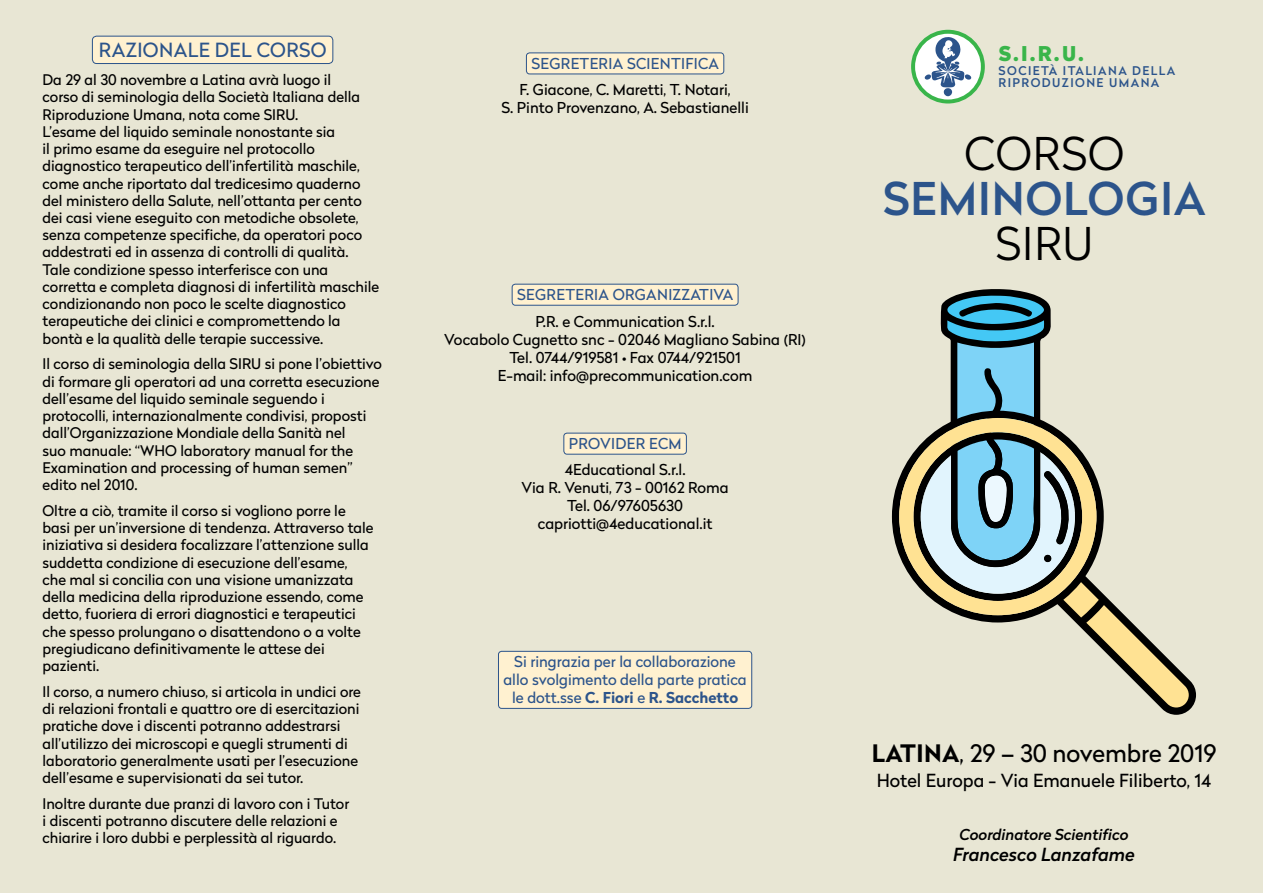
<style>
.page{position:relative;width:1263px;height:893px;background:#e8e6d4}
.page>*{position:absolute;margin:0;border:0;box-sizing:border-box;transform-origin:0 0}
.t1{font:500 45px "Radikal";letter-spacing:.02em;color:#2c548b}
.t2{font:300 45px "Radikal";letter-spacing:.02em;color:#000}
.t3{font:24px "Radikal";color:#000}
.t4{font:900 20.25px "Radikal";color:#39b54a}
.t5{font:19.5px "Radikal";letter-spacing:.02em;color:#2c548b}
.t6{font:18px "Radikal";color:#000}
.t7{font:italic 500 18px "Radikal";color:#000}
.t8{font:15px/18px "Radikal";color:#000;text-align:center}
.t9{font:15px/18px "Radikal";color:#2c548b;text-align:center}
.t10{font:15px "Radikal";letter-spacing:.02em;color:#2c548b}
.t11{font:italic 500 15px "Radikal";color:#000}
.t12{font:14.7px/17.2px "Radikal";color:#000}
.t13{font:500 12px/12px "Radikal";letter-spacing:.12em;color:#2c548b}
.s1{font-weight:700}
</style>
<div class="page">
<svg style="left:911px;top:30px;width:74px;height:74px"></svg>
<div style="left:915px;top:34px;width:66px;height:66px;background:#fff;border-radius:50%"></div>
<svg style="left:924px;top:37px;width:47px;height:60px"></svg>
<svg style="left:892px;top:479px;width:304px;height:236px"></svg>
<svg style="left:899px;top:289px;width:290px;height:418px"></svg>
<div style="left:92px;top:36px;width:241px;height:28px;background:#fff1d0;border-radius:4px"></div>
<div style="left:92px;top:36px;width:241px;height:28px;border:1px solid #2c548b;border-radius:4px"></div>
<div style="left:526px;top:53px;width:198px;height:21px;background:#fff1d0;border-radius:3px"></div>
<div style="left:526px;top:53px;width:198px;height:21px;border:1px solid #2c548b;border-radius:3px"></div>
<div style="left:512px;top:284px;width:226px;height:21px;background:#fff1d0;border-radius:3px"></div>
<div style="left:512px;top:284px;width:226px;height:21px;border:1px solid #2c548b;border-radius:3px"></div>
<div style="left:564px;top:433px;width:122px;height:21px;background:#fff1d0;border-radius:3px"></div>
<div style="left:563px;top:433px;width:124px;height:21px;border:1px solid #2c548b;border-radius:3px"></div>
<div style="left:498px;top:651px;width:254px;height:57px;background:#fff1d0;border-radius:3px"></div>
<div style="left:498px;top:651px;width:254px;height:58px;border:1px solid #2c548b;border-radius:3px"></div>
<h3 class="t5" style="left:99px;top:36px;width:229px">RAZIONALE DEL CORSO</h3>
<p class="t12" style="left:43px;top:71px;width:338px">Da 29 al 30 novembre a Latina avrà luogo il<br>corso di seminologia della Società Italiana della Riproduzione Umana, nota come SIRU.<br>L’esame del liquido seminale nonostante sia<br>il primo esame da eseguire nel protocollo diagnostico terapeutico dell’infertilità maschile, come anche riportato dal tredicesimo quaderno del ministero della Salute, nell’ottanta per cento dei casi viene eseguito con metodiche obsolete, senza competenze specifiche, da operatori poco addestrati ed in assenza di controlli di qualità.<br>Tale condizione spesso interferisce con una corretta e completa diagnosi di infertilità maschile condizionando non poco le scelte diagnostico terapeutiche dei clinici e compromettendo la bontà e la qualità delle terapie successive.</p>
<p class="t12" style="left:43px;top:355px;width:341px">Il corso di seminologia della SIRU si pone l’obiettivo di formare gli operatori ad una corretta esecuzione dell’esame del liquido seminale seguendo i protocolli, internazionalmente condivisi, proposti dall’Organizzazione Mondiale della Sanità nel<br>suo manuale: “WHO laboratory manual for the Examination and processing of human semen” edito nel 2010.</p>
<p class="t12" style="left:43px;top:502px;width:333px">Oltre a ciò, tramite il corso si vogliono porre le basi per un’inversione di tendenza. Attraverso tale iniziativa si desidera focalizzare l’attenzione sulla suddetta condizione di esecuzione dell’esame, che mal si concilia con una visione umanizzata della medicina della riproduzione essendo, come detto, fuoriera di errori diagnostici e terapeutici che spesso prolungano o disattendono o a volte pregiudicano definitivamente le attese dei pazienti.</p>
<p class="t12" style="left:43px;top:682px;width:320px">Il corso, a numero chiuso, si articola in undici ore di relazioni frontali e quattro ore di esercitazioni pratiche dove i discenti potranno addestrarsi all’utilizzo dei microscopi e quegli strumenti di laboratorio generalmente usati per l’esecuzione dell’esame e supervisionati da sei tutor.</p>
<p class="t12" style="left:43px;top:794px;width:308px">Inoltre durante due pranzi di lavoro con i Tutor i discenti potranno discutere delle relazioni e chiarire i loro dubbi e perplessità al riguardo.</p>
<p class="t10" style="left:531px;top:53px;width:189px">SEGRETERIA SCIENTIFICA</p>
<p class="t8" style="left:501px;top:80px;width:249px">F. Giacone, C. Maretti, T. Notari,<br>S. Pinto Provenzano, A. Sebastianelli</p>
<p class="t10" style="left:517px;top:284px;width:218px">SEGRETERIA ORGANIZZATIVA</p>
<p class="t8" style="left:444px;top:312px;width:363px">P.R. e Communication S.r.l.<br>Vocabolo Cugnetto snc - 02046 Magliano Sabina (RI)<br>Tel. 0744/919581 • Fax 0744/921501<br>E-mail: info@precommunication.com</p>
<p class="t10" style="left:569px;top:433px;width:114px">PROVIDER ECM</p>
<p class="t8" style="left:521px;top:461px;width:209px">4Educational S.r.l.<br>Via R. Venuti, 73 - 00162 Roma<br>Tel. 06/97605630 capriotti@4educational.it</p>
<p class="t9" style="left:503px;top:653px;width:245px">Si ringrazia per la collaborazione allo svolgimento della parte pratica le dott.sse <span class="s1">C. Fiori</span> e <span class="s1">R. Sacchetto</span></p>
<h3 class="t4" style="left:999px;top:39px;width:87px">S.I.R.U.</h3>
<p class="t13" style="left:998px;top:65px;width:178px">SOCIETÀ ITALIANA DELLA<br>RIPRODUZIONE UMANA</p>
<h1 class="t2" style="left:964px;top:122px;width:161px">CORSO</h1>
<h1 class="t1" style="left:883px;top:166px;width:324px">SEMINOLOGIA</h1>
<h1 class="t2" style="left:995px;top:212px;width:100px">SIRU</h1>
<h2 class="t3" style="left:872px;top:736px;width:346px"><span class="s1">LATINA</span>, 29 – 30 novembre 2019</h2>
<p class="t6" style="left:877px;top:768px;width:336px">Hotel Europa - Via Emanuele Filiberto, 14</p>
<p class="t11" style="left:959px;top:824px;width:170px">Coordinatore Scientifico</p>
<p class="t7" style="left:953px;top:841px;width:183px">Francesco Lanzafame</p>
</div>
